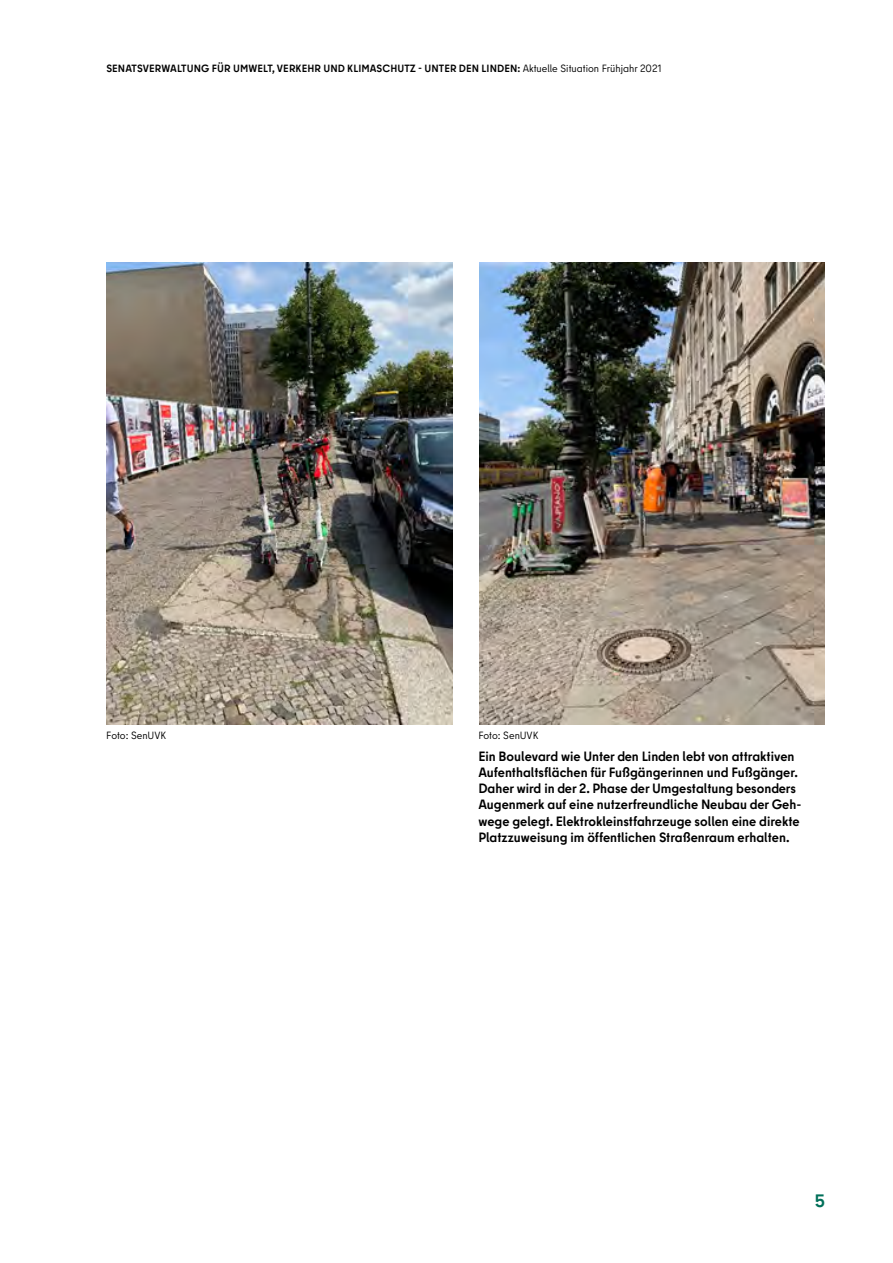
<style>
.page{position:relative;width:893px;height:1263px;background:#fff}
.page>*{position:absolute;margin:0;border:0;box-sizing:border-box;transform-origin:0 0}
.Pagina_Rot{font:700 18px "Berlin Type";color:#006f59}
.t1{font:700 13.5px/16.2px "Berlin Type";color:#000}
.t2{font:700 10.5px "Berlin Type";letter-spacing:.01em;color:#000}
.t3{font:10.5px "Berlin Type";letter-spacing:-.005em;color:#000}
.s1{font-weight:400}
</style>
<div class="page">
<img style="left:107px;top:263px;width:345px;height:462px">
<img style="left:479px;top:262px;width:346px;height:463px">
<p class="t2" style="left:106px;top:61px;width:557px">SENATSVERWALTUNG FÜR UMWELT, VERKEHR UND KLIMASCHUTZ - UNTER DEN LINDEN: <span class="s1">Aktuelle Situation Frühjahr 2021</span></p>
<p class="t3" style="left:106px;top:728px;width:61px">Foto: SenUVK</p>
<p class="t3" style="left:478px;top:728px;width:61px">Foto: SenUVK</p>
<p class="t1" style="left:478px;top:748px;width:324px">Ein Boulevard wie Unter den Linden lebt von attraktiven Aufenthaltsflächen für Fußgängerinnen und Fußgänger.<br>Daher wird in der 2. Phase der Umgestaltung besonders Augenmerk auf eine nutzerfreundliche Neubau der Geh-</p>
<p class="t1" style="left:478px;top:813px;width:323px">wege gelegt. Elektrokleinstfahrzeuge sollen eine direkte<br>Platzzuweisung im öffentlichen Straßenraum erhalten.</p>
<p class="Pagina_Rot" style="left:815px;top:1189px;width:12px">5</p>
</div>
